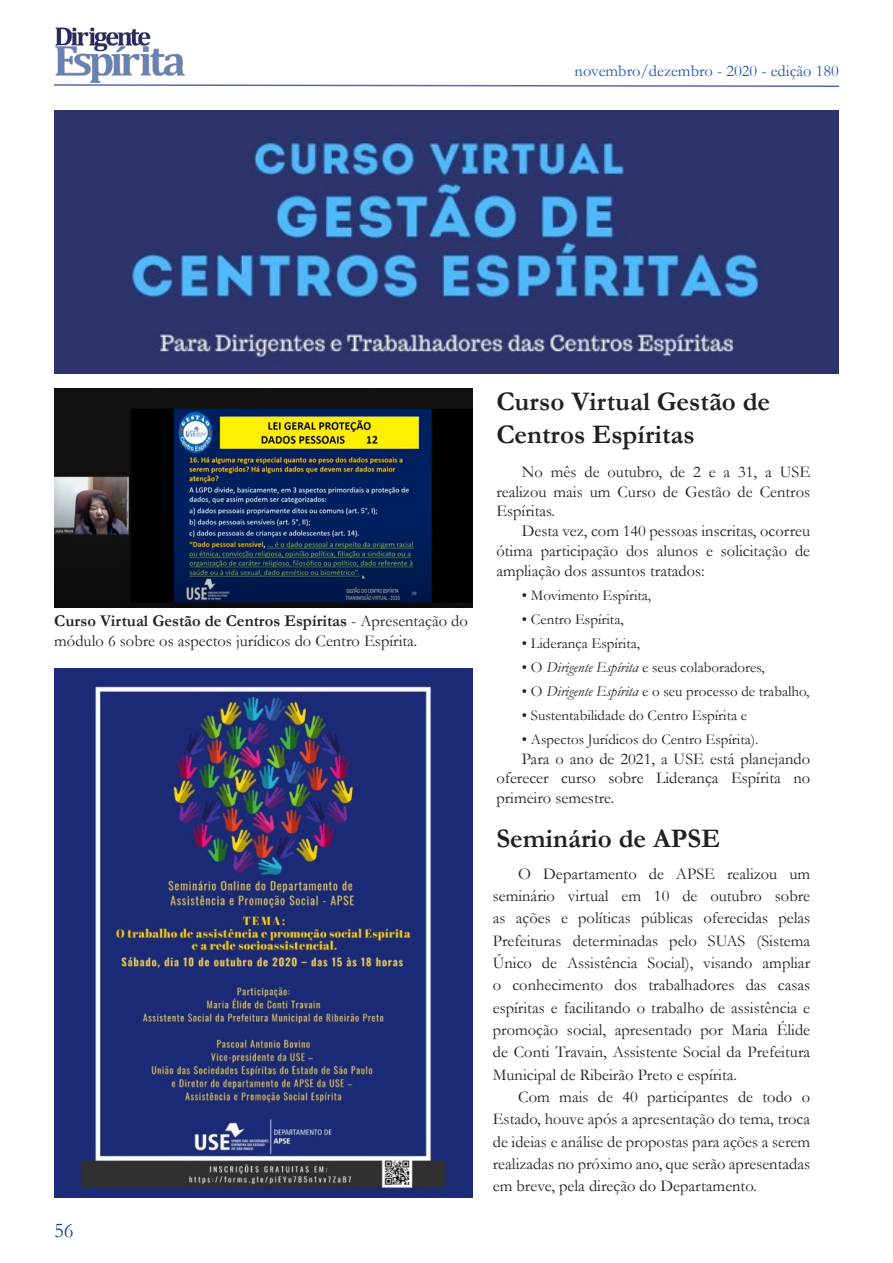
<style>
.page{position:relative;width:893px;height:1263px;background:#fff}
.page>*{position:absolute;margin:0;border:0;box-sizing:border-box;transform-origin:0 0}
.t1{font:700 27px/32.4px "Garamond";color:#231f20}
.t2{font:21px "Garamond";color:#253f8e}
.t3{font:16.5px/22.4px "Garamond";color:#231f20;text-align:justify}
.t4{font:16.5px "Garamond";color:#1e5baa}
.t5{font:15px "Garamond";color:#231f20}
.s1{font-weight:700}
.s2{font-style:italic}
</style>
<div class="page">
<svg style="left:54px;top:84px;width:785px;height:3px"></svg>
<img style="left:55px;top:27px;width:130px;height:56px">
<img style="left:54px;top:668px;width:418px;height:529px">
<img style="left:54px;top:110px;width:785px;height:263px">
<img style="left:54px;top:388px;width:418px;height:220px">
<p class="t4" style="left:575px;top:60px;width:266px">novembro/dezembro - 2020 - edição 180</p>
<p class="t3" style="left:54px;top:611px;width:415px;line-height:19.8px"><span class="s1">Curso Virtual Gestão de Centros Espíritas</span> - Apresentação do módulo 6 sobre os aspectos jurídicos do Centro Espírita.</p>
<p class="t2" style="left:54px;top:1216px;width:21px">56</p>
<p class="t1" style="left:496px;top:386px;width:275px">Curso Virtual Gestão de<br>Centros Espíritas</p>
<p class="t3" style="left:496px;top:461px;width:315px;line-height:19.8px;text-indent:26px">No mês de outubro, de 2 e a 31, a USE realizou mais um Curso de Gestão de Centros Espíritas.</p>
<p class="t3" style="left:496px;top:521px;width:315px;line-height:19.8px;text-indent:26px">Desta vez, com 140 pessoas inscritas, ocorreu ótima participação dos alunos e solicitação de ampliação dos assuntos tratados:</p>
<p class="t5" style="left:522px;top:585px;width:131px">• Movimento Espírita,</p>
<p class="t5" style="left:522px;top:609px;width:103px">• Centro Espírita,</p>
<p class="t5" style="left:522px;top:633px;width:120px">• Liderança Espírita,</p>
<p class="t5" style="left:522px;top:657px;width:244px">• O <span class="s2">Dirigente Espírita</span> e seus colaboradores,</p>
<p class="t5" style="left:522px;top:681px;width:289px">• O <span class="s2">Dirigente Espírita</span> e o seu processo de trabalho,</p>
<p class="t5" style="left:522px;top:705px;width:227px">• Sustentabilidade do Centro Espírita e</p>
<p class="t5" style="left:522px;top:729px;width:238px">• Aspectos Jurídicos do Centro Espírita).</p>
<p class="t3" style="left:496px;top:748px;width:315px;line-height:19.8px;text-indent:26px">Para o ano de 2021, a USE está planejando oferecer curso sobre Liderança Espírita no primeiro semestre.</p>
<p class="t1" style="left:496px;top:823px;width:225px">Seminário de APSE</p>
<p class="t3" style="left:493px;top:862px;width:319px;text-indent:26px">O Departamento de APSE realizou um seminário virtual em 10 de outubro sobre as ações e políticas públicas oferecidas pelas Prefeituras determinadas pelo SUAS (Sistema Único de Assistência Social), visando ampliar o conhecimento dos trabalhadores das casas espíritas e facilitando o trabalho de assistência e promoção social, apresentado por Maria Élide de Conti Travain, Assistente Social da Prefeitura Municipal de Ribeirão Preto e espírita.</p>
<p class="t3" style="left:493px;top:1085px;width:319px;text-indent:26px">Com mais de 40 participantes de todo o Estado, houve após a apresentação do tema, troca de ideias e análise de propostas para ações a serem realizadas no próximo ano, que serão apresentadas em breve, pela direção do Departamento.</p>
</div>
